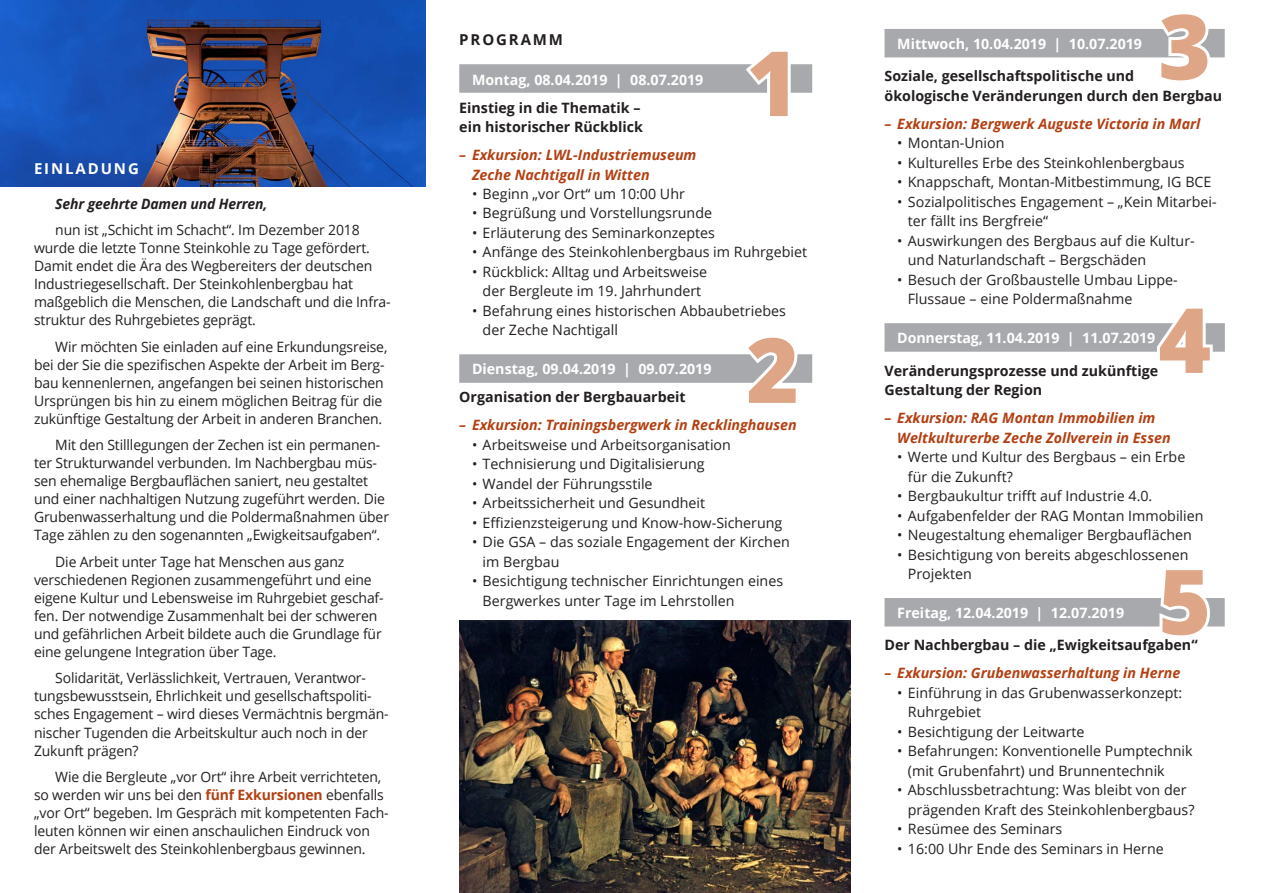
<style>
.page{position:relative;width:1263px;height:893px;background:#fff}
.page>*{position:absolute;margin:0;border:0;box-sizing:border-box;transform-origin:0 0}
.t1{font:800 90px "Open Sans";color:#dea586}
.t2{font:700 15px "Open Sans";letter-spacing:.125em;color:#fff}
.t3{font:700 15px "Open Sans";letter-spacing:.125em;color:#231f20}
.t4{font:14.25px/18px "Open Sans";letter-spacing:-.01em;color:#231f20}
.t5{font:italic 700 14.25px/19.5px "Open Sans";color:#b34013}
.t6{font:700 14.25px/19.5px "Open Sans";color:#231f20}
.t7{font:700 14.25px "Open Sans";color:#fff}
.t8{font:italic 700 14.25px "Open Sans";letter-spacing:-.01em;color:#231f20}
.s1{font-weight:700;color:#b34013}
</style>
<div class="page">
<img style="left:0;top:0;width:425px;height:186px">
<img style="left:459px;top:621px;width:391px;height:272px">
<div style="left:459px;top:64px;width:353px;height:29px;background:#a8a9ad"></div>
<div style="left:459px;top:354px;width:353px;height:29px;background:#a8a9ad"></div>
<div style="left:884px;top:29px;width:341px;height:28px;background:#a8a9ad"></div>
<div style="left:884px;top:323px;width:341px;height:29px;background:#a8a9ad"></div>
<div style="left:884px;top:598px;width:341px;height:28px;background:#a8a9ad"></div>
<svg style="left:741px;top:64px;width:53px;height:29px"></svg>
<svg style="left:1153px;top:29px;width:60px;height:29px"></svg>
<svg style="left:1154px;top:323px;width:62px;height:29px"></svg>
<svg style="left:1156px;top:598px;width:57px;height:29px"></svg>
<svg style="left:740px;top:354px;width:62px;height:29px"></svg>
<p class="t2" style="left:34px;top:158px;width:106px">EINLADUNG</p>
<p class="t8" style="left:55px;top:194px;width:214px">Sehr geehrte Damen und Herren,</p>
<p class="t4" style="left:34px;top:221px;width:358px;text-indent:21px">nun ist „Schicht im Schacht“. Im Dezember 2018 wurde die letzte Tonne Steinkohle zu Tage gefördert.<br>Damit endet die Ära des Wegbereiters der deutschen Industriegesellschaft. Der Steinkohlenbergbau hat maßgeblich die Menschen, die Landschaft und die Infra&shy;struktur des Ruhrgebietes geprägt.</p>
<p class="t4" style="left:34px;top:337px;width:355px;text-indent:21px">Wir möchten Sie einladen auf eine Erkundungsreise, bei der Sie die spezifischen Aspekte der Arbeit im Berg&shy;bau kennenlernen, angefangen bei seinen historischen Ursprüngen bis hin zu einem möglichen Beitrag für die zukünftige Gestaltung der Arbeit in anderen Branchen.</p>
<p class="t4" style="left:34px;top:436px;width:356px;text-indent:21px">Mit den Stilllegungen der Zechen ist ein permanen&shy;ter Strukturwandel verbunden. Im Nachbergbau müs&shy;sen ehemalige Bergbauflächen saniert, neu gestaltet und einer nachhaltigen Nutzung zugeführt werden. Die Grubenwasserhaltung und die Poldermaßnahmen über Tage zählen zu den sogenannten „Ewigkeitsaufgaben“.</p>
<p class="t4" style="left:34px;top:552px;width:351px;text-indent:21px">Die Arbeit unter Tage hat Menschen aus ganz verschiedenen Regionen zusammengeführt und eine eigene Kultur und Lebensweise im Ruhrgebiet geschaf&shy;fen. Der notwendige Zusammenhalt bei der schweren und gefährlichen Arbeit bildete auch die Grundlage für eine gelungene Integration über Tage.</p>
<p class="t4" style="left:34px;top:669px;width:356px;text-indent:21px">Solidarität, Verlässlichkeit, Vertrauen, Verantwor&shy;tungsbewusstsein, Ehrlichkeit und gesellschaftspoliti&shy;sches Engagement – wird dieses Vermächtnis bergmän&shy;nischer Tugenden die Arbeitskultur auch noch in der Zukunft prägen?</p>
<p class="t4" style="left:34px;top:767px;width:356px;text-indent:21px">Wie die Bergleute „vor Ort“ ihre Arbeit verrichteten, so werden wir uns bei den <span class="s1">fünf Exkursionen</span> ebenfalls „vor Ort“ begeben. Im Gespräch mit kompetenten Fach&shy;leuten können wir einen anschaulichen Eindruck von der Arbeitswelt des Steinkohlenbergbaus gewinnen.</p>
<p class="t3" style="left:459px;top:29px;width:105px">PROGRAMM</p>
<p class="t7" style="left:472px;top:69px;width:233px">Montag, 08.04.2019 | 08.07.2019</p>
<p class="t6" style="left:459px;top:97px;width:185px">Einstieg in die Thematik – ein historischer Rückblick</p>
<p class="t5" style="left:472px;top:145px;width:226px;text-indent:-13px">– Exkursion: LWL-Industriemuseum<br>Zeche Nachtigall in Witten</p>
<p class="t4" style="left:472px;top:184px;width:214px">• Beginn „vor Ort“ um 10:00 Uhr</p>
<p class="t4" style="left:472px;top:204px;width:242px">• Begrüßung und Vorstellungsrunde</p>
<p class="t4" style="left:472px;top:223px;width:244px">• Erläuterung des Seminarkonzeptes</p>
<p class="t4" style="left:472px;top:243px;width:337px">• Anfänge des Steinkohlenbergbaus im Ruhrgebiet</p>
<p class="t4" style="left:472px;top:262px;width:237px;line-height:19.5px;text-align:center">• Rückblick: Alltag und Arbeitsweise der Bergleute im 19. Jahrhundert</p>
<p class="t4" style="left:483px;top:301px;width:305px;line-height:19.5px;text-indent:-11px">• Befahrung eines historischen Abbaubetriebes der Zeche Nachtigall</p>
<p class="t7" style="left:472px;top:359px;width:241px">Dienstag, 09.04.2019 | 09.07.2019</p>
<p class="t6" style="left:459px;top:387px;width:228px">Organisation der Bergbauarbeit</p>
<p class="t5" style="left:459px;top:415px;width:339px">– Exkursion: Trainingsbergwerk in Recklinghausen</p>
<p class="t4" style="left:472px;top:435px;width:260px">• Arbeitsweise und Arbeitsorganisation</p>
<p class="t4" style="left:472px;top:455px;width:234px">• Technisierung und Digitalisierung</p>
<p class="t4" style="left:472px;top:474px;width:182px">• Wandel der Führungsstile</p>
<p class="t4" style="left:472px;top:494px;width:235px">• Arbeitssicherheit und Gesundheit</p>
<p class="t4" style="left:472px;top:513px;width:312px">• Effizienzsteigerung und Know-how-Sicherung</p>
<p class="t4" style="left:483px;top:532px;width:309px;line-height:19.5px;text-indent:-11px">• Die GSA – das soziale Engagement der Kirchen im Bergbau</p>
<p class="t4" style="left:483px;top:571px;width:302px;line-height:19.5px;text-indent:-11px">• Besichtigung technischer Einrichtungen eines<br>Bergwerkes unter Tage im Lehrstollen</p>
<h1 class="t1" style="left:746px;top:15px;width:54px">1</h1>
<h1 class="t1" style="left:746px;top:302px;width:54px">2</h1>
<h1 class="t1" style="left:1158px;top:-22px;width:54px">3</h1>
<p class="t7" style="left:897px;top:34px;width:246px">Mittwoch, 10.04.2019 | 10.07.2019</p>
<p class="t6" style="left:884px;top:66px;width:339px">Soziale, gesellschaftspolitische und ökologische Veränderungen durch den Bergbau</p>
<p class="t5" style="left:884px;top:114px;width:317px">– Exkursion: Bergwerk Auguste Victoria in Marl</p>
<p class="t4" style="left:897px;top:134px;width:109px">• Montan-Union</p>
<p class="t4" style="left:897px;top:153px;width:289px">• Kulturelles Erbe des Steinkohlenbergbaus</p>
<p class="t4" style="left:897px;top:173px;width:316px">• Knappschaft, Montan-Mitbestimmung, IG BCE</p>
<p class="t4" style="left:908px;top:192px;width:310px;line-height:19.5px;text-indent:-11px">• Sozialpolitisches Engagement – „Kein Mitarbei&shy;ter fällt ins Bergfreie“</p>
<p class="t4" style="left:908px;top:231px;width:288px;line-height:19.5px;text-indent:-11px">• Auswirkungen des Bergbaus auf die Kultur&shy;und Naturlandschaft – Bergschäden</p>
<p class="t4" style="left:908px;top:270px;width:271px;line-height:19.5px;text-indent:-11px">• Besuch der Großbaustelle Umbau Lippe-<br>Flussaue – eine Poldermaßnahme</p>
<p class="t7" style="left:897px;top:328px;width:260px">Donnerstag, 11.04.2019 | 11.07.2019</p>
<p class="t6" style="left:884px;top:360px;width:275px">Veränderungsprozesse und zukünftige<br>Gestaltung der Region</p>
<p class="t5" style="left:897px;top:408px;width:275px;text-indent:-13px">– Exkursion: RAG Montan Immobilien im<br>Weltkulturerbe Zeche Zollverein in Essen</p>
<p class="t4" style="left:908px;top:447px;width:279px;line-height:19.5px;text-indent:-11px">• Werte und Kultur des Bergbaus – ein Erbe für die Zukunft?</p>
<p class="t4" style="left:897px;top:487px;width:257px">• Bergbaukultur trifft auf Industrie 4.0.</p>
<p class="t4" style="left:897px;top:506px;width:308px">• Aufgabenfelder der RAG Montan Immobilien</p>
<p class="t4" style="left:897px;top:526px;width:296px">• Neugestaltung ehemaliger Bergbauflächen</p>
<p class="t4" style="left:908px;top:544px;width:282px;line-height:19.5px;text-indent:-11px">• Besichtigung von bereits abgeschlossenen<br>Projekten</p>
<p class="t7" style="left:897px;top:603px;width:228px">Freitag, 12.04.2019 | 12.07.2019</p>
<p class="t6" style="left:884px;top:635px;width:315px">Der Nachbergbau – die „Ewigkeitsaufgaben“</p>
<p class="t5" style="left:884px;top:663px;width:297px">– Exkursion: Grubenwasserhaltung in Herne</p>
<p class="t4" style="left:908px;top:683px;width:276px;line-height:19.5px;text-indent:-11px">• Einführung in das Grubenwasserkonzept:<br>Ruhrgebiet</p>
<p class="t4" style="left:897px;top:722px;width:189px">• Besichtigung der Leitwarte</p>
<p class="t4" style="left:908px;top:741px;width:286px;line-height:19.5px;text-indent:-11px">• Befahrungen: Konventionelle Pumptechnik (mit Grubenfahrt) und Brunnentechnik</p>
<p class="t4" style="left:908px;top:780px;width:288px;line-height:19.5px;text-indent:-11px">• Abschlussbetrachtung: Was bleibt von der prägenden Kraft des Steinkohlenbergbaus?</p>
<p class="t4" style="left:897px;top:820px;width:167px">• Resümee des Seminars</p>
<p class="t4" style="left:897px;top:839px;width:268px">• 16:00 Uhr Ende des Seminars in Herne</p>
<h1 class="t1" style="left:1158px;top:272px;width:54px">4</h1>
<h1 class="t1" style="left:1158px;top:533px;width:54px">5</h1>
</div>
